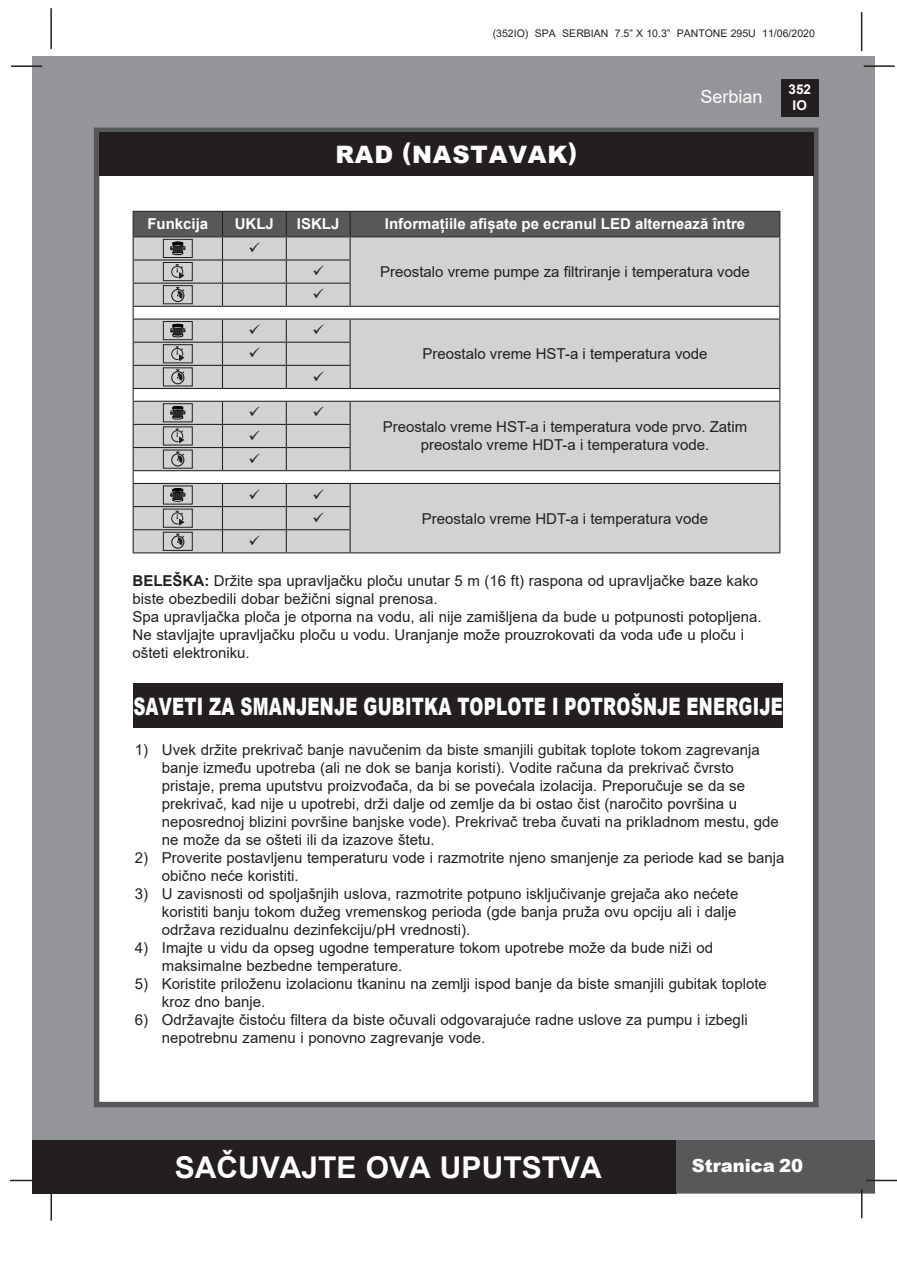
<style>
.page{position:relative;width:897px;height:1264px;background:#fff}
.page>*{position:absolute;margin:0;border:0;box-sizing:border-box;transform-origin:0 0}
.t1{font:700 30px "Arial";color:#fff}
.t2{font:900 24px "Arial";letter-spacing:.01em;color:#fff;scale:.7 1}
.t3{font:900 24px "Arial";letter-spacing:.035em;color:#fff}
.t4{font:900 18px "Arial";color:#fff}
.t5{font:18px "Arial";color:#fff}
.t6{font:15px/18px "Arial";color:#231f20}
.t7{font:700 15px "Arial";color:#fff}
.t8{font:700 13.5px/16.2px "Arial";color:#fff;text-align:center}
.t9{font:10.5px "Arial";color:#231f20}
.s1{font-weight:700}
</style>
<div class="page">
<div style="left:33px;top:56px;width:842px;height:1137px;background:#939598"></div>
<div style="left:780px;top:79px;width:38px;height:38px;background:#231f20"></div>
<hr style="left:863px;top:65px;width:31px;height:2px;background:#231f20">
<hr style="left:50px;top:8px;width:2px;height:41px;background:#231f20">
<hr style="left:860px;top:12px;width:2px;height:39px;background:#231f20">
<div style="left:33px;top:1140px;width:644px;height:53px;background:#231f20"></div>
<div style="left:676px;top:1140px;width:199px;height:53px;background:#57585a"></div>
<hr style="left:865px;top:1179px;width:31px;height:2px;background:#231f20">
<hr style="left:860px;top:1189px;width:2px;height:29px;background:#231f20">
<hr style="left:50px;top:1190px;width:2px;height:30px;background:#231f20">
<hr style="left:10px;top:1179px;width:31px;height:2px;background:#231f20">
<hr style="left:11px;top:65px;width:31px;height:2px;background:#231f20">
<div style="left:94px;top:128px;width:724px;height:979px;background:#fff;border:6px solid #57585a"></div>
<div style="left:99px;top:132px;width:714px;height:44px;background:#231f20"></div>
<hr style="left:133px;top:552px;width:89px;height:1px;background:#231f20">
<hr style="left:222px;top:552px;width:64px;height:1px;background:#231f20">
<hr style="left:286px;top:552px;width:64px;height:1px;background:#231f20">
<hr style="left:350px;top:552px;width:430px;height:1px;background:#231f20">
<div style="left:133px;top:683px;width:649px;height:44px;background:#231f20"></div>
<svg style="left:133px;top:211px;width:647px;height:341px;background:#c4c5c6"></svg>
<p class="t9" style="left:492px;top:26px;width:323px">(352IO) SPA SERBIAN 7.5” X 10.3” PANTONE 295U 11/06/2020</p>
<p class="t3" style="left:335px;top:137px;width:243px">RAD (NASTAVAK)</p>
<p class="t5" style="left:700px;top:84px;width:64px">Serbian</p>
<p class="t7" style="left:147px;top:214px;width:62px">Funkcija</p>
<p class="t7" style="left:235px;top:214px;width:41px">UKLJ</p>
<p class="t7" style="left:297px;top:214px;width:44px">ISKLJ</p>
<p class="t7" style="left:385px;top:214px;width:362px">Informațiile afișate pe ecranul LED alternează între</p>
<p class="t6" style="left:380px;top:263px;width:371px">Preostalo vreme pumpe za filtriranje i temperatura vode</p>
<p class="t6" style="left:422px;top:345px;width:287px">Preostalo vreme HST-a i temperatura vode</p>
<p class="t6" style="left:382px;top:418px;width:366px;text-align:center">Preostalo vreme HST-a i temperatura vode prvo. Zatim preostalo vreme HDT-a i temperatura vode.</p>
<p class="t6" style="left:422px;top:509px;width:287px">Preostalo vreme HDT-a i temperatura vode</p>
<p class="t6" style="left:133px;top:571px;width:627px"><span class="s1">BELEŠKA:</span> Držite spa upravljačku ploču unutar 5 m (16 ft) raspona od upravljačke baze kako biste obezbedili dobar bežični signal prenosa.</p>
<p class="t6" style="left:133px;top:607px;width:630px">Spa upravljačka ploča je otporna na vodu, ali nije zamišljena da bude u potpunosti potopljena.<br>Ne stavljajte upravljačku ploču u vodu. Uranjanje može prouzrokovati da voda uđe u ploču i ošteti elektroniku.</p>
<p class="t8" style="left:788px;top:81px;width:24px">352<br>IO</p>
<p class="t2" style="left:133px;top:689px;width:929px">SAVETI ZA SMANJENJE GUBITKA TOPLOTE I POTROŠNJE ENERGIJE</p>
<p class="t6" style="left:135px;top:741px;width:626px">1) Uvek držite prekrivač banje navučenim da biste smanjili gubitak toplote tokom zagrevanja</p>
<p class="t6" style="left:162px;top:759px;width:573px">banje između upotreba (ali ne dok se banja koristi). Vodite računa da prekrivač čvrsto</p>
<p class="t6" style="left:162px;top:777px;width:584px">pristaje, prema uputstvu proizvođača, da bi se povećala izolacija. Preporučuje se da se</p>
<p class="t6" style="left:162px;top:795px;width:576px">prekrivač, kad nije u upotrebi, drži dalje od zemlje da bi ostao čist (naročito površina u</p>
<p class="t6" style="left:162px;top:813px;width:618px">neposrednoj blizini površine banjske vode). Prekrivač treba čuvati na prikladnom mestu, gde</p>
<p class="t6" style="left:162px;top:831px;width:274px">ne može da se ošteti ili da izazove štetu.</p>
<p class="t6" style="left:135px;top:849px;width:651px">2) Proverite postavljenu temperaturu vode i razmotrite njeno smanjenje za periode kad se banja</p>
<p class="t6" style="left:162px;top:867px;width:138px">obično neće koristiti.</p>
<p class="t6" style="left:135px;top:885px;width:605px">3) U zavisnosti od spoljašnjih uslova, razmotrite potpuno isključivanje grejača ako nećete</p>
<p class="t6" style="left:162px;top:903px;width:576px">koristiti banju tokom dužeg vremenskog perioda (gde banja pruža ovu opciju ali i dalje</p>
<p class="t6" style="left:162px;top:921px;width:310px">održava rezidualnu dezinfekciju/pH vrednosti).</p>
<p class="t6" style="left:135px;top:939px;width:579px">4) Imajte u vidu da opseg ugodne temperature tokom upotrebe može da bude niži od</p>
<p class="t6" style="left:162px;top:957px;width:242px">maksimalne bezbedne temperature.</p>
<p class="t6" style="left:135px;top:975px;width:633px">5) Koristite priloženu izolacionu tkaninu na zemlji ispod banje da biste smanjili gubitak toplote</p>
<p class="t6" style="left:162px;top:993px;width:105px">kroz dno banje.</p>
<p class="t6" style="left:135px;top:1011px;width:614px">6) Održavajte čistoću filtera da biste očuvali odgovarajuće radne uslove za pumpu i izbegli</p>
<p class="t6" style="left:162px;top:1029px;width:325px">nepotrebnu zamenu i ponovno zagrevanje vode.</p>
<h1 class="t1" style="left:175px;top:1146px;width:428px">SAČUVAJTE OVA UPUTSTVA</h1>
<p class="t4" style="left:691px;top:1152px;width:113px">Stranica 20</p>
</div>
